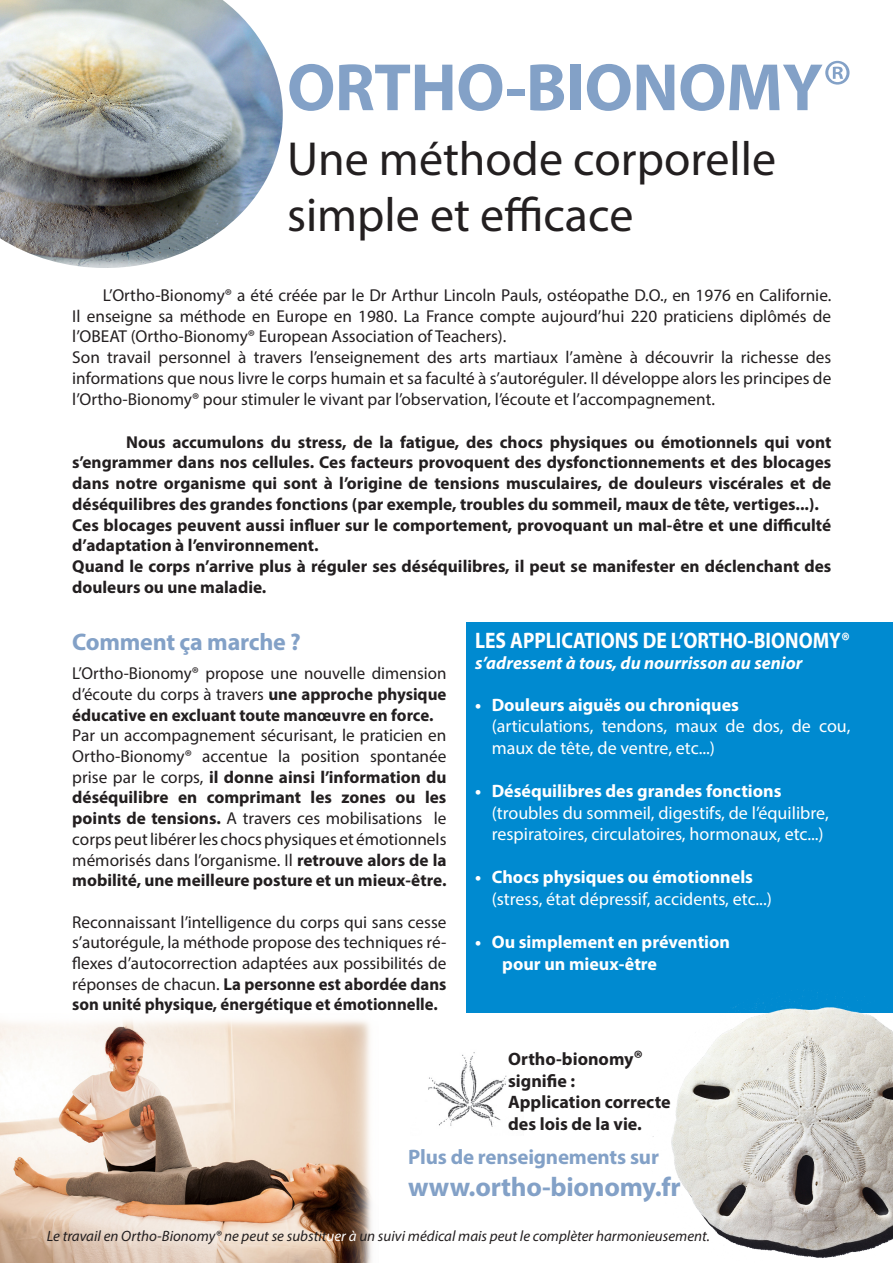
<style>
.page{position:relative;width:893px;height:1263px;background:#fff}
.page>*{position:absolute;margin:0;border:0;box-sizing:border-box;transform-origin:0 0}
.t1{font:700 67.5px "Myriad Pro";letter-spacing:-.01em;color:#83a1c7}
.t2{font:48px/55.5px "Myriad Pro";color:#231f20}
.t3{font:700 27px "Myriad Pro";letter-spacing:-.01em;color:#83a1c7}
.t4{font:700 24px "Myriad Pro";letter-spacing:-.01em;color:#83a1c7}
.t5{font:700 22.5px "Myriad Pro";color:#fff;scale:.87 1}
.t6{font:700 21px "Myriad Pro";letter-spacing:-.01em;color:#83a1c7}
.t7{font:18px/21.6px "Myriad Pro";color:#fff}
.t8{font:700 18px/21.6px "Myriad Pro";color:#fff}
.t9{font:700 18px/21.6px "Myriad Pro";color:#231f20}
.t10{font:italic 700 18px "Myriad Pro";color:#fff}
.t11{font:17.25px/20.7px "Myriad Pro";color:#231f20;text-align:justify}
.t12{font:700 17.25px/20.7px "Myriad Pro";color:#231f20}
.t13{font:italic 15px "Myriad Pro";color:#231f20}
.s1{font-weight:400;font-size:72px}
.s2{font-weight:700}
.s3{font-size:21px}
.s4{color:#fff}
</style>
<div class="page">
<img style="left:428px;top:1052px;width:82px;height:75px">
<div style="left:466px;top:622px;width:427px;height:390px;background:#008ad0"></div>
<img style="left:0;top:0;width:283px;height:268px">
<img style="left:0;top:1020px;width:372px;height:243px">
<img style="left:646px;top:990px;width:247px;height:268px">
<p class="t1" style="left:287px;top:43px;width:567px">ORTHO-BIONOMY<span class="s1">®</span></p>
<p class="t2" style="left:287px;top:131px;width:491px">Une méthode corporelle simple et efficace</p>
<p class="t11" style="left:72px;top:285px;width:761px;text-indent:31px">L’Ortho-Bionomy® a été créée par le Dr Arthur Lincoln Pauls, ostéopathe D.O., en 1976 en Californie.<br>Il enseigne sa méthode en Europe en 1980. La France compte aujourd’hui 220 praticiens diplômés de l’OBEAT (Ortho-Bionomy® European Association of Teachers).</p>
<p class="t11" style="left:72px;top:347px;width:761px">Son travail personnel à travers l’enseignement des arts martiaux l’amène à découvrir la richesse des informations que nous livre le corps humain et sa faculté à s’autoréguler. Il développe alors les principes de l’Ortho-Bionomy® pour stimuler le vivant par l’observation, l’écoute et l’accompagnement.</p>
<p class="t12" style="left:72px;top:431px;width:761px;text-align:justify;text-indent:54px">Nous accumulons du stress, de la fatigue, des chocs physiques ou émotionnels qui vont s’engrammer dans nos cellules. Ces facteurs provoquent des dysfonctionnements et des blocages dans notre organisme qui sont à l’origine de tensions musculaires, de douleurs viscérales et de déséquilibres des grandes fonctions (par exemple, troubles du sommeil, maux de tête, vertiges...).</p>
<p class="t12" style="left:72px;top:514px;width:760px">Ces blocages peuvent aussi influer sur le comportement, provoquant un mal-être et une difficulté d’adaptation à l’environnement.</p>
<p class="t12" style="left:72px;top:555px;width:761px">Quand le corps n’arrive plus à réguler ses déséquilibres, il peut se manifester en déclenchant des douleurs ou une maladie.</p>
<p class="t4" style="left:72px;top:626px;width:230px">Comment ça marche ?</p>
<p class="t11" style="left:72px;top:663px;width:376px">L’Ortho-Bionomy® propose une nouvelle dimension d’écoute du corps à travers <span class="s2">une approche physique éducative en excluant toute manœuvre en force.</span></p>
<p class="t11" style="left:72px;top:725px;width:376px">Par un accompagnement sécurisant, le praticien en Ortho-Bionomy® accentue la position spontanée prise par le corps, <span class="s2">il donne ainsi l’information du déséquilibre en comprimant les zones ou les points de tensions.</span> A travers ces mobilisations le corps peut libérer les chocs physiques et émotionnels mémorisés dans l’organisme. Il <span class="s2">retrouve alors de la mobilité, une meilleure posture et un mieux-être.</span></p>
<p class="t11" style="left:72px;top:911px;width:376px">Reconnaissant l’intelligence du corps qui sans cesse s’autorégule, la méthode propose des techniques ré&shy;flexes d’autocorrection adaptées aux possibilités de réponses de chacun. <span class="s2">La personne est abordée dans son unité physique, énergétique et émotionnelle.</span></p>
<p class="t5" style="left:475px;top:625px;width:432px">LES APPLICATIONS DE L’ORTHO-BIONOMY®</p>
<p class="t10" style="left:475px;top:651px;width:329px">s’adressent à tous, du nourrisson au senior</p>
<p class="t8" style="left:475px;top:693px;width:265px">• Douleurs aiguës ou chroniques</p>
<p class="t7" style="left:492px;top:715px;width:360px">(articulations, tendons, maux de dos, de cou, maux de tête, de ventre, etc...)</p>
<p class="t8" style="left:475px;top:779px;width:308px">• Déséquilibres des grandes fonctions</p>
<p class="t7" style="left:492px;top:801px;width:338px">(troubles du sommeil, digestifs, de l’équilibre, respiratoires, circulatoires, hormonaux, etc...)</p>
<p class="t8" style="left:475px;top:866px;width:279px">• Chocs physiques ou émotionnels</p>
<p class="t7" style="left:492px;top:888px;width:282px">(stress, état dépressif, accidents, etc...)</p>
<p class="t8" style="left:502px;top:931px;width:229px;text-indent:-27px">• Ou simplement en prévention pour un mieux-être</p>
<p class="t9" style="left:508px;top:1047px;width:137px">Ortho-bionomy<span class="s3">®</span></p>
<p class="t9" style="left:508px;top:1069px;width:69px">signifie :</p>
<p class="t9" style="left:508px;top:1091px;width:164px">Application correcte des lois de la vie.</p>
<p class="t6" style="left:408px;top:1143px;width:252px">Plus de renseignements sur</p>
<p class="t3" style="left:408px;top:1169px;width:274px">www.ortho-bionomy.fr</p>
<p class="t13" style="left:47px;top:1227px;width:665px">Le travail en Ortho-Bionomy® ne peut se substit<span class="s4">uer à</span> un suivi médical mais peut le complèter harmonieusement.</p>
</div>
